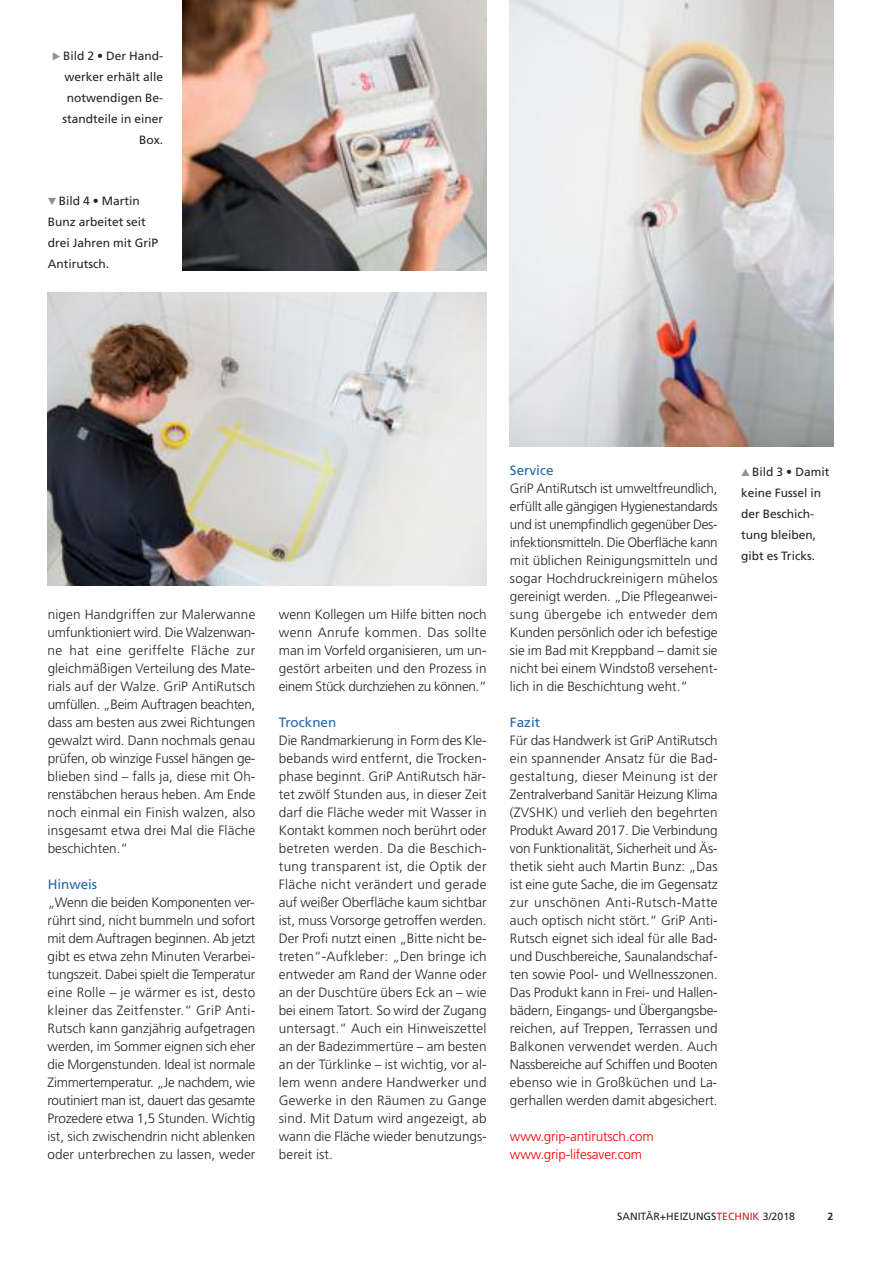
<style>
.page{position:relative;width:881px;height:1263px;background:#fff}
.page>*{position:absolute;margin:0;border:0;box-sizing:border-box;transform-origin:0 0}
.t1{font:300 13.5px/18px "Frutiger LT Std";color:#272526;text-align:justify}
.t2{font:300 13.5px/18px "Frutiger LT Std";letter-spacing:-.01em;color:#f00}
.t3{font:13.5px "Frutiger LT Std";color:#2566af}
.t4{font:12px/21px "Frutiger LT Std";color:#272526}
.t5{font:10.5px "Frutiger LT Std";color:#272526}
.t6{font:700 10.5px "Frutiger LT Std";color:#272526}
.s1{color:#939293}
.s2{color:#cb262a}
</style>
<div class="page">
<img style="left:183px;top:0;width:303px;height:271px">
<img style="left:509px;top:0;width:323px;height:446px">
<img style="left:48px;top:292px;width:438px;height:293px">
<p class="t4" style="left:52px;top:46px;width:113px;text-align:right"><span class="s1">▶</span> Bild 2 • Der Hand&shy;werker erhält alle notwendigen Be&shy;standteile in einer<br>Box.</p>
<p class="t4" style="left:48px;top:191px;width:112px"><span class="s1">▼</span> Bild 4 • Martin<br>Bunz arbeitet seit drei Jahren mit GriP<br>Antirutsch.</p>
<p class="t1" style="left:48px;top:606px;width:209px">nigen Handgriffen zur Malerwanne umfunktioniert wird. Die Walzenwan&shy;ne hat eine geriffelte Fläche zur gleichmäßigen Verteilung des Mate&shy;rials auf der Walze. GriP AntiRutsch umfüllen. „Beim Auftragen beachten, dass am besten aus zwei Richtungen gewalzt wird. Dann nochmals genau prüfen, ob winzige Fussel hängen ge&shy;blieben sind – falls ja, diese mit Oh&shy;renstäbchen heraus heben. Am Ende noch einmal ein Finish walzen, also insgesamt etwa drei Mal die Fläche beschichten.“</p>
<p class="t3" style="left:48px;top:879px;width:51px">Hinweis</p>
<p class="t1" style="left:48px;top:894px;width:209px">„Wenn die beiden Komponenten ver&shy;rührt sind, nicht bummeln und sofort mit dem Auftragen beginnen. Ab jetzt gibt es etwa zehn Minuten Verarbei&shy;tungszeit. Dabei spielt die Temperatur eine Rolle – je wärmer es ist, desto kleiner das Zeitfenster.“ GriP Anti-Rutsch kann ganzjährig aufgetragen werden, im Sommer eignen sich eher die Morgenstunden. Ideal ist normale Zimmertemperatur. „Je nachdem, wie routiniert man ist, dauert das gesamte Prozedere etwa 1,5 Stunden. Wichtig ist, sich zwischendrin nicht ablenken oder unterbrechen zu lassen, weder</p>
<p class="t1" style="left:279px;top:606px;width:209px">wenn Kollegen um Hilfe bitten noch wenn Anrufe kommen. Das sollte man im Vorfeld organisieren, um un&shy;gestört arbeiten und den Prozess in einem Stück durchziehen zu können.“</p>
<p class="t3" style="left:279px;top:717px;width:59px">Trocknen</p>
<p class="t1" style="left:279px;top:732px;width:209px">Die Randmarkierung in Form des Kle&shy;bebands wird entfernt, die Trocken&shy;phase beginnt. GriP AntiRutsch här&shy;tet zwölf Stunden aus, in dieser Zeit darf die Fläche weder mit Wasser in Kontakt kommen noch berührt oder betreten werden. Da die Beschich&shy;tung transparent ist, die Optik der Fläche nicht verändert und gerade auf weißer Oberfläche kaum sichtbar ist, muss Vorsorge getroffen werden.<br>Der Profi nutzt einen „Bitte nicht be&shy;treten“-Aufkleber: „Den bringe ich entweder am Rand der Wanne oder an der Duschtüre übers Eck an – wie bei einem Tatort. So wird der Zugang untersagt.“ Auch ein Hinweiszettel an der Badezimmertüre – am besten an der Türklinke – ist wichtig, vor al&shy;lem wenn andere Handwerker und Gewerke in den Räumen zu Gange sind. Mit Datum wird angezeigt, ab wann die Fläche wieder benutzungs&shy;bereit ist.</p>
<p class="t3" style="left:510px;top:465px;width:45px">Service</p>
<p class="t1" style="left:510px;top:480px;width:209px">GriP AntiRutsch ist umweltfreundlich, erfüllt alle gängigen Hygienestandards und ist unempfindlich gegenüber Des&shy;infektionsmitteln. Die Oberfläche kann mit üblichen Reinigungsmitteln und sogar Hochdruckreinigern mühelos gereinigt werden. „Die Pflegeanwei&shy;sung übergebe ich entweder dem Kunden persönlich oder ich befestige sie im Bad mit Kreppband – damit sie nicht bei einem Windstoß versehent&shy;lich in die Beschichtung weht.“</p>
<p class="t3" style="left:510px;top:717px;width:32px">Fazit</p>
<p class="t1" style="left:510px;top:732px;width:209px">Für das Handwerk ist GriP AntiRutsch ein spannender Ansatz für die Bad&shy;gestaltung, dieser Meinung ist der Zentralverband Sanitär Heizung Klima (ZVSHK) und verlieh den begehrten Produkt Award 2017. Die Verbindung von Funktionalität, Sicherheit und Äs&shy;thetik sieht auch Martin Bunz: „Das ist eine gute Sache, die im Gegensatz zur unschönen Anti-Rutsch-Matte auch optisch nicht stört.“ GriP Anti-Rutsch eignet sich ideal für alle Bad&shy;und Duschbereiche, Saunalandschaf&shy;ten sowie Pool- und Wellnesszonen.<br>Das Produkt kann in Frei- und Hallen&shy;bädern, Eingangs- und Übergangsbe&shy;reichen, auf Treppen, Terrassen und Balkonen verwendet werden. Auch Nassbereiche auf Schiffen und Booten ebenso wie in Großküchen und La&shy;gerhallen werden damit abgesichert.</p>
<p class="t2" style="left:510px;top:1128px;width:145px">www.grip-antirutsch.com www.grip-lifesaver.com</p>
<p class="t4" style="left:740px;top:462px;width:90px"><span class="s1">▲</span> Bild 3 • Damit keine Fussel in der Beschich&shy;tung bleiben, gibt es Tricks.</p>
<p class="t5" style="left:617px;top:1212px;width:179px">SANITÄR+HEIZUNGS<span class="s2">TECHNIK</span> 3/2018</p>
<p class="t6" style="left:827px;top:1212px;width:7px">2</p>
</div>
